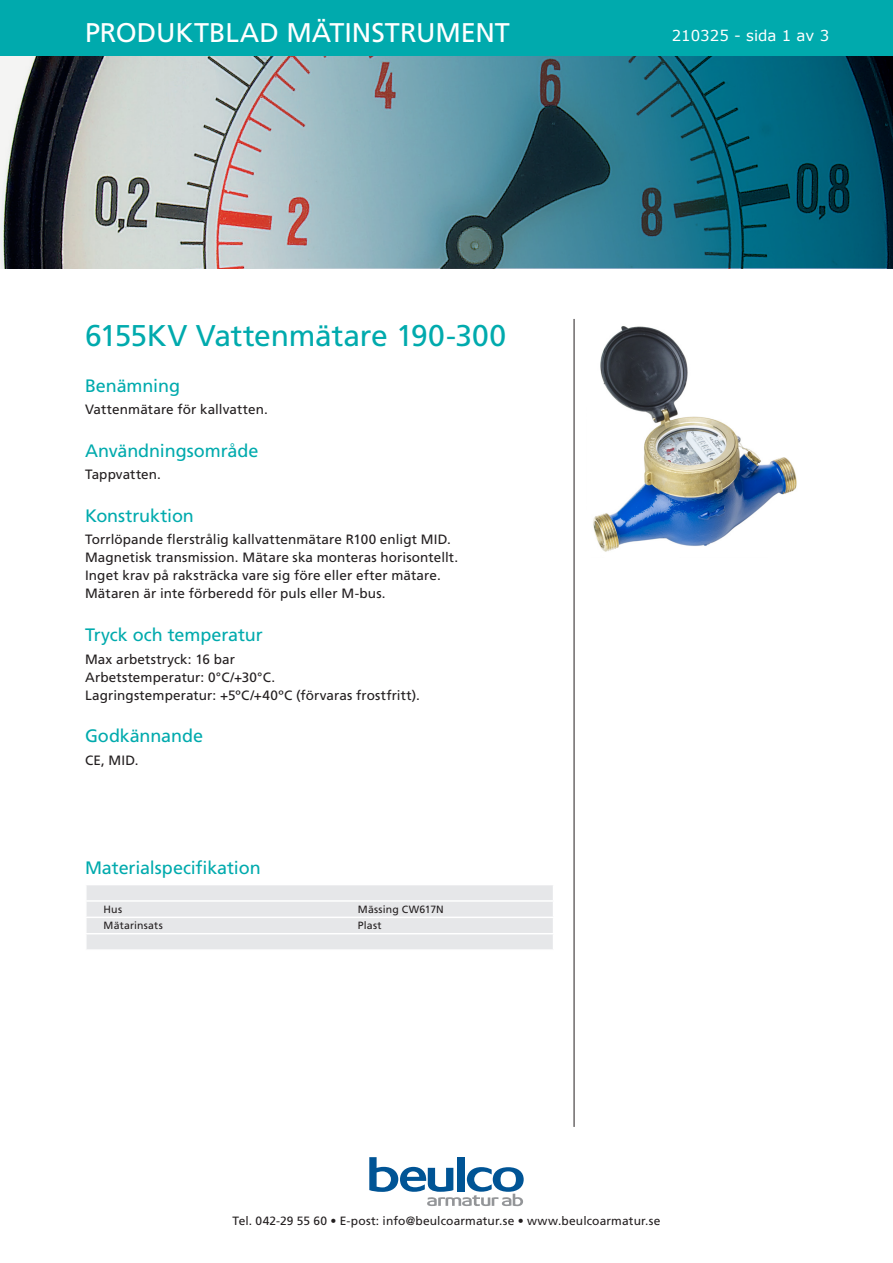
<style>
.page{position:relative;width:893px;height:1263px;background:#fff}
.page>*{position:absolute;margin:0;border:0;box-sizing:border-box;transform-origin:0 0}
.Artikelgrupp{font:30px "Frutiger LT Std";letter-spacing:-.01em;color:#00aaad}
.t1{font:27px "Frutiger LT Std";color:#fff}
.Mellanrubrik{font:18px "Frutiger LT Std";letter-spacing:-.005em;color:#00aaad}
.Materialspecrubrik{font:18px "Frutiger LT Std";letter-spacing:-.01em;color:#00aaad}
.t2{font:15px "Verdana";color:#fff}
.Brödtext{font:13.5px "Frutiger LT Std";letter-spacing:.005em;color:#231f20}
.t3{font:12px "Frutiger LT Std";letter-spacing:.01em;color:#231f20}
.MaterialspecText{font:10.5px "Frutiger LT Std";letter-spacing:.015em;color:#231f20}
</style>
<div class="page">
<svg style="left:0;top:55px;width:893px;height:213px"></svg>
<div style="left:0;top:0;width:893px;height:55px;background:#00aaad"></div>
<svg style="left:369px;top:1157px;width:155px;height:49px"></svg>
<hr style="left:574px;top:319px;width:1px;height:808px;background:#231f20">
<svg style="left:86px;top:885px;width:467px;height:64px"></svg>
<img style="left:593px;top:326px;width:204px;height:226px">
<h2 class="t1" style="left:85px;top:16px;width:319px">PRODUKTBLAD Mätinstrume</h2>
<h2 class="t1" style="left:475px;top:16px;width:32px">nt</h2>
<p class="t2" style="left:672px;top:26px;width:159px">210325 - sida 1 av 3</p>
<p class="Artikelgrupp" style="left:85px;top:318px;width:423px">6155KV Vattenmätare 190-300</p>
<p class="Mellanrubrik" style="left:85px;top:375px;width:96px">Benämning</p>
<p class="Brödtext" style="left:85px;top:402px;width:184px">Vattenmätare för kallvatten.</p>
<p class="Mellanrubrik" style="left:85px;top:440px;width:175px">Användningsområde</p>
<p class="Brödtext" style="left:85px;top:467px;width:78px">Tappvatten.</p>
<p class="Mellanrubrik" style="left:85px;top:505px;width:110px">Konstruktion</p>
<p class="Brödtext" style="left:85px;top:532px;width:367px">Torrlöpande flerstrålig kallvattenmätare R100 enligt MI D.</p>
<p class="Brödtext" style="left:85px;top:550px;width:375px">Magnetisk transmission. Mätare ska monteras horisontellt.</p>
<p class="Brödtext" style="left:85px;top:568px;width:357px">I nget krav på raksträcka vare sig före eller efter mätare.</p>
<p class="Brödtext" style="left:85px;top:586px;width:302px">Mätaren är inte förberedd för puls eller M-bus.</p>
<p class="Mellanrubrik" style="left:85px;top:624px;width:179px">Tryck och temperatur</p>
<p class="Brödtext" style="left:85px;top:651px;width:152px">Max arbetstryck: 16 bar</p>
<p class="Brödtext" style="left:85px;top:669px;width:192px">Arbetstemperatur: 0°C/+30°C.</p>
<p class="Brödtext" style="left:85px;top:687px;width:336px">Lagringstemperatur: +5ºC/+40ºC (förvaras frostfritt).</p>
<p class="Mellanrubrik" style="left:85px;top:726px;width:120px">Godkännande</p>
<p class="Brödtext" style="left:85px;top:752px;width:55px">CE, MI D.</p>
<p class="Materialspecrubrik" style="left:85px;top:857px;width:177px">Materialspecifikation</p>
<p class="MaterialspecText" style="left:104px;top:903px;width:20px">Hus</p>
<p class="MaterialspecText" style="left:358px;top:903px;width:86px">Mässing CW617N</p>
<p class="MaterialspecText" style="left:104px;top:920px;width:61px">Mätarinsats</p>
<p class="MaterialspecText" style="left:358px;top:920px;width:25px">Plast</p>
<p class="t3" style="left:233px;top:1214px;width:429px">Tel. 042-29 55 60 • E-post: info@beulcoarmatur.se • www.beulcoarmatur.se</p>
</div>
